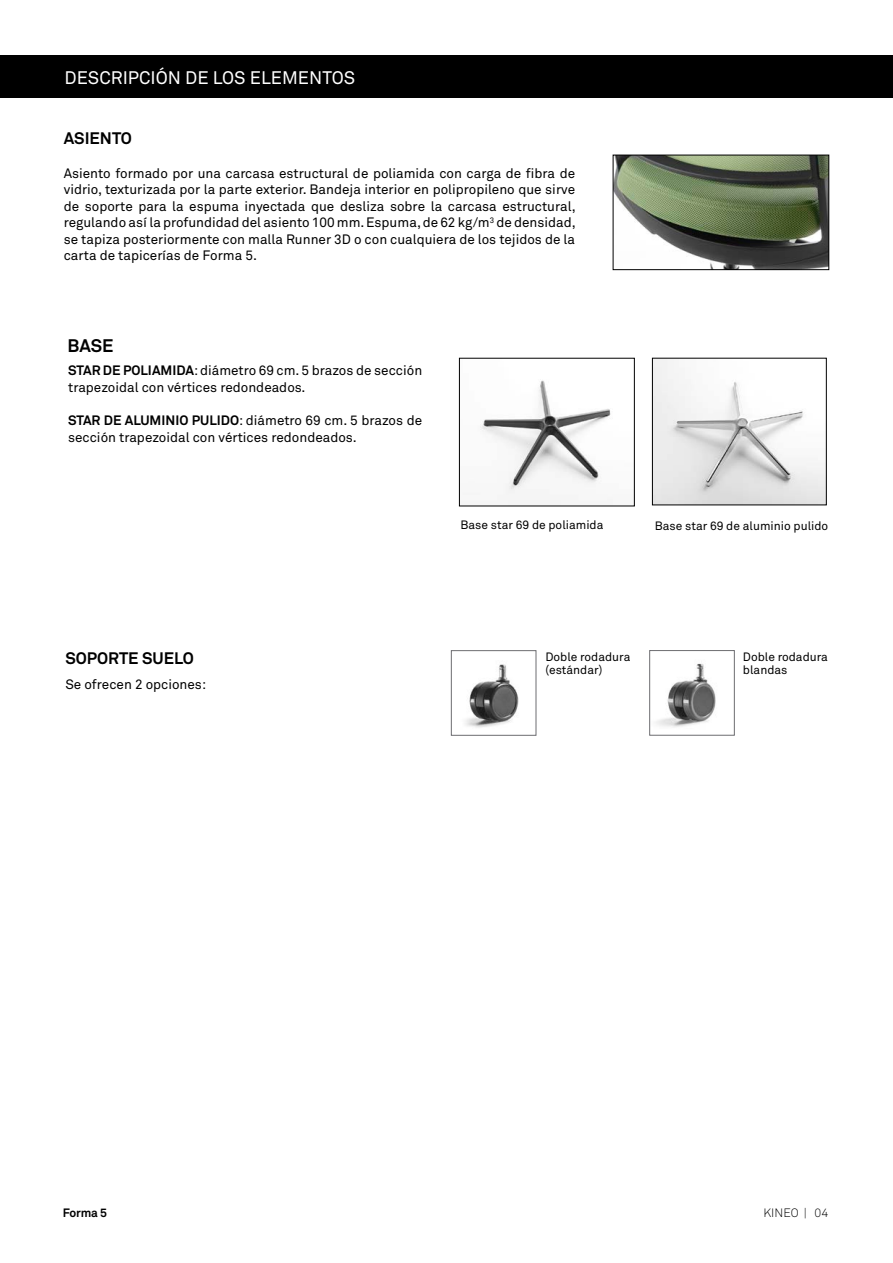
<style>
.page{position:relative;width:893px;height:1263px;background:#fff}
.page>*{position:absolute;margin:0;border:0;box-sizing:border-box;transform-origin:0 0}
.t1{font:18px "Akkurat";color:#fff}
.t2{font:700 18px "Akkurat";color:#000}
.t3{font:700 16.5px "Akkurat";color:#000}
.t4{font:13.5px/16.5px "Akkurat";color:#000}
.t5{font:12px/13.5px "Akkurat";color:#000}
.t6{font:300 12px "Akkurat";color:#000}
.t7{font:700 12px "Akkurat";letter-spacing:-.02em;color:#000}
.s1{font-weight:700}
</style>
<div class="page">
<img style="left:615px;top:157px;width:212px;height:111px">
<div style="left:613px;top:155px;width:216px;height:115px;border:1px solid #000"></div>
<img style="left:465px;top:664px;width:54px;height:64px">
<div style="left:451px;top:650px;width:85px;height:86px;border:1px solid #6d6d71"></div>
<img style="left:656px;top:663px;width:60px;height:64px">
<div style="left:649px;top:650px;width:86px;height:86px;border:1px solid #6d6d71"></div>
<img style="left:654px;top:360px;width:171px;height:143px">
<div style="left:652px;top:358px;width:175px;height:147px;border:1px solid #000"></div>
<img style="left:480px;top:380px;width:131px;height:124px">
<div style="left:459px;top:358px;width:176px;height:148px;border:1px solid #000"></div>
<div style="left:0;top:55px;width:893px;height:43px;background:#000"></div>
<h1 class="t1" style="left:65px;top:66px;width:292px">DESCRIPCIÓN DE LOS ELEMENTOS</h1>
<p class="t3" style="left:64px;top:128px;width:70px">ASIENTO</p>
<p class="t4" style="left:64px;top:164px;width:514px;text-align:justify">Asiento formado por una carcasa estructural de poliamida con carga de fibra de vidrio, texturizada por la parte exterior. Bandeja interior en polipropileno que sirve de soporte para la espuma inyectada que desliza sobre la carcasa estructural, regulando así la profundidad del asiento 100 mm. Espuma, de 62 kg/m<sup>3</sup> de densidad, se tapiza posteriormente con malla Runner 3D o con cualquiera de los tejidos de la carta de tapicerías de Forma 5.</p>
<h1 class="t2" style="left:68px;top:334px;width:47px">BASE</h1>
<p class="t4" style="left:68px;top:361px;width:356px;line-height:17.2px"><span class="s1">STAR DE POLIAMIDA</span>: diámetro 69 cm. 5 brazos de sección trapezoidal con vértices redondeados.</p>
<p class="t4" style="left:68px;top:412px;width:356px"><span class="s1">STAR DE ALUMINIO PULIDO</span>: diámetro 69 cm. 5 brazos de sección trapezoidal con vértices redondeados.</p>
<p class="t5" style="left:461px;top:518px;width:144px">Base star 69 de poliamida</p>
<p class="t5" style="left:655px;top:519px;width:175px">Base star 69 de aluminio pulido</p>
<p class="t3" style="left:65px;top:647px;width:130px">SOPORTE SUELO</p>
<p class="t4" style="left:65px;top:676px;width:142px">Se ofrecen 2 opciones:</p>
<p class="t5" style="left:545px;top:649px;width:87px">Doble rodadura (estándar)</p>
<p class="t5" style="left:743px;top:649px;width:87px">Doble rodadura blandas</p>
<p class="t7" style="left:63px;top:1205px;width:46px">Forma 5</p>
<p class="t6" style="left:763px;top:1205px;width:66px">KINEO | 04</p>
</div>
